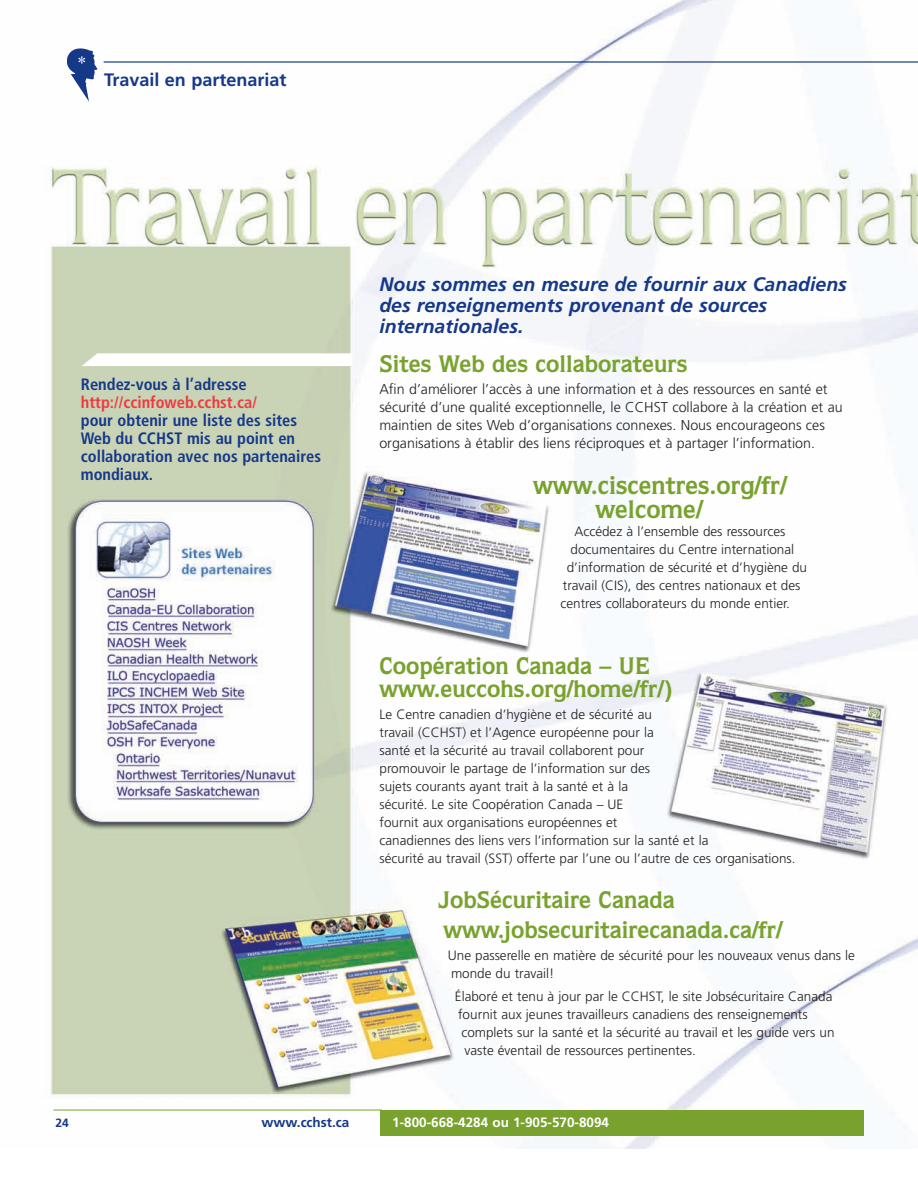
<style>
.page{position:relative;width:918px;height:1188px;background:#fff}
.page>*{position:absolute;margin:0;border:0;box-sizing:border-box;transform-origin:0 0}
.t1{font:700 25.5px/23.4px "Quorum";color:#78a22d}
.t2{font:700 24px/30px "Quorum";color:#78a22d}
.t3{font:italic 700 19.5px/21px "Frutiger";color:#153889}
.t4{font:700 18px "Frutiger";color:#153889}
.t5{font:700 condensed 16.5px/18px "Frutiger";color:#153889}
.t6{font:700 condensed 16.5px "Frutiger";color:#ee3a41}
.t7{font:300 14.25px/18px "Frutiger";color:#231f20}
.t8{font:300 13.5px/18px "Frutiger";color:#231f20}
.t9{font:700 13.5px "Frutiger";color:#fff}
.t10{font:700 13.5px "Frutiger";color:#153889}
.t11{font:700 12px "Frutiger";color:#153889}
</style>
<div class="page">
<img style="left:50px;top:0;width:868px;height:1148px">
<div style="left:380px;top:1110px;width:484px;height:26px;background:#78a22d"></div>
<hr style="left:53px;top:1110px;width:329px;height:1px;background:#78a22d">
<hr style="left:104px;top:61px;width:814px;height:2px;background:#153889">
<svg style="left:67px;top:49px;width:30px;height:53px"></svg>
<svg style="left:82px;top:353px;width:270px;height:13px"></svg>
<h3 class="t4" style="left:104px;top:73px;width:184px">Travail en partenariat</h3>
<p class="t5" style="left:81px;top:377px;width:168px">Rendez-vous à l’adresse</p>
<p class="t6" style="left:81px;top:396px;width:178px">http://ccinfoweb.cchst.ca/</p>
<p class="t5" style="left:81px;top:413px;width:242px">pour obtenir une liste des sites<br>Web du CCHST mis au point en collaboration avec nos partenaires mondiaux.</p>
<h3 class="t3" style="left:379px;top:275px;width:469px">Nous sommes en mesure de fournir aux Canadiens des renseignements provenant de sources internationales.</h3>
<h2 class="t2" style="left:379px;top:351px;width:310px">Sites Web des collaborateurs</h2>
<p class="t7" style="left:379px;top:381px;width:465px">Afin d’améliorer l’accès à une information et à des ressources en santé et sécurité d’une qualité exceptionnelle, le CCHST collabore à la création et au maintien de sites Web d’organisations connexes. Nous encourageons ces organisations à établir des liens réciproques et à partager l’information.</p>
<h1 class="t1" style="left:595px;top:476px;width:193px;text-indent:-62px">www.ciscentres.org/fr/ welcome/</h1>
<p class="t8" style="left:574px;top:523px;width:213px">Accédez à l’ensemble des ressources</p>
<p class="t8" style="left:571px;top:541px;width:225px">documentaires du Centre international</p>
<p class="t8" style="left:567px;top:559px;width:242px">d’information de sécurité et d’hygiène du</p>
<p class="t8" style="left:563px;top:577px;width:239px">travail (CIS), des centres nationaux et des</p>
<p class="t8" style="left:561px;top:595px;width:231px">centres collaborateurs du monde entier.</p>
<h2 class="t2" style="left:380px;top:657px;width:294px;line-height:22.5px">Coopération Canada – UE www.euccohs.org/home/fr/)</h2>
<p class="t8" style="left:380px;top:706px;width:418px">Le Centre canadien d’hygiène et de sécurité au<br>travail (CCHST) et l’Agence européenne pour la<br>santé et la sécurité au travail collaborent pour<br>promouvoir le partage de l’information sur des<br>sujets courants ayant trait à la santé et à la<br>sécurité. Le site Coopération Canada – UE<br>fournit aux organisations européennes et<br>canadiennes des liens vers l’information sur la santé et la<br>sécurité au travail (SST) offerte par l’une ou l’autre de ces organisations.</p>
<h2 class="t2" style="left:438px;top:887px;width:346px">JobSécuritaire Canada www.jobsecuritairecanada.ca/fr/</h2>
<p class="t8" style="left:448px;top:948px;width:409px">Une passerelle en matière de sécurité pour les nouveaux venus dans le monde du travail!</p>
<p class="t8" style="left:455px;top:988px;width:379px">Élaboré et tenu à jour par le CCHST, le site Jobsécuritaire Canada</p>
<p class="t8" style="left:458px;top:1006px;width:351px">fournit aux jeunes travailleurs canadiens des renseignements</p>
<p class="t8" style="left:461px;top:1024px;width:375px">complets sur la santé et la sécurité au travail et les guide vers un</p>
<p class="t8" style="left:465px;top:1042px;width:233px">vaste éventail de ressources pertinentes.</p>
<p class="t11" style="left:56px;top:1118px;width:15px">24</p>
<p class="t10" style="left:262px;top:1117px;width:89px">www.cchst.ca</p>
<p class="t9" style="left:392px;top:1117px;width:218px">1-800-668-4284 ou 1-905-570-8094</p>
</div>
